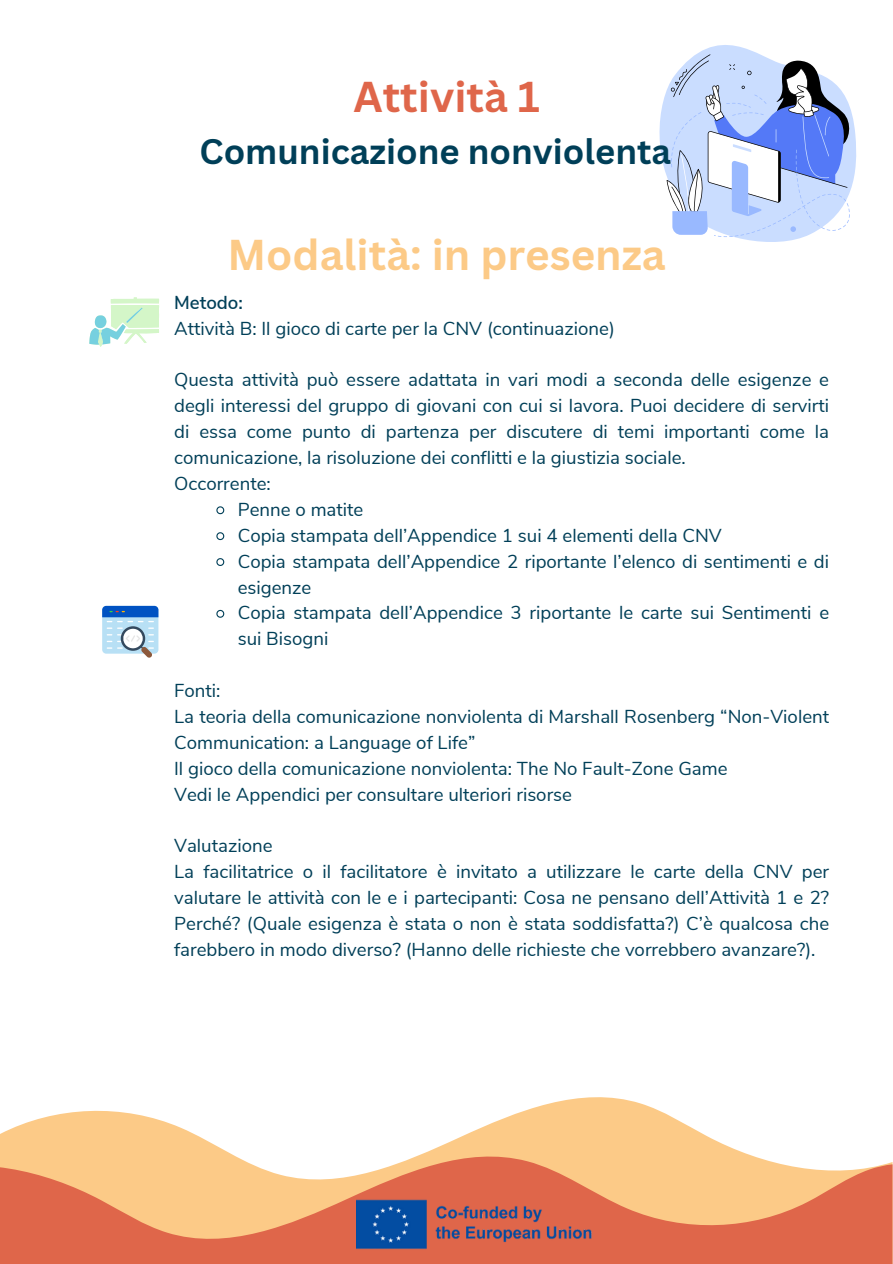
<style>
.page{position:relative;width:893px;height:1264px;background:#fff}
.page>*{position:absolute;margin:0;border:0;box-sizing:border-box;transform-origin:0 0}
.t1{font:700 42px "Canva Sans";color:#fcca87}
.t2{font:700 42px "Canva Sans";color:#df664a}
.t3{font:700 34.5px "Canva Sans";color:#003f58}
.t4{font:18.75px/25.8px "Nunito Sans";color:#003f58}
.t5{font:600 18.75px "Nunito Sans";color:#003f58}
</style>
<div class="page">
<svg style="left:0;top:1097px;width:725px;height:48px"></svg>
<svg style="left:0;top:1145px;width:892px;height:118px;background:#ee9e73"></svg>
<img style="left:356px;top:1197px;width:238px;height:54px">
<svg style="left:659px;top:45px;width:198px;height:197px"></svg>
<svg style="left:666px;top:54px;width:186px;height:183px"></svg>
<svg style="left:216px;top:506px;width:9px;height:9px"></svg>
<svg style="left:216px;top:532px;width:9px;height:9px"></svg>
<svg style="left:216px;top:558px;width:9px;height:8px"></svg>
<svg style="left:216px;top:609px;width:9px;height:9px"></svg>
<svg style="left:89px;top:297px;width:70px;height:50px"></svg>
<svg style="left:102px;top:606px;width:56px;height:51px"></svg>
<h1 class="t2" style="left:353px;top:67px;width:188px">Attività 1</h1>
<h2 class="t3" style="left:199px;top:127px;width:473px">Comunicazione nonviolenta</h2>
<h1 class="t1" style="left:227px;top:225px;width:439px">Modalità: in presenza</h1>
<p class="t5" style="left:174px;top:290px;width:70px">Metodo:</p>
<p class="t4" style="left:174px;top:315px;width:442px">Attività B: Il gioco di carte per la CNV (continuazione)</p>
<p class="t4" style="left:174px;top:367px;width:656px">Questa attività può essere adattata in vari modi a seconda delle esigenze e</p>
<p class="t4" style="left:174px;top:393px;width:656px">degli interessi del gruppo di giovani con cui si lavora. Puoi decidere di servirti</p>
<p class="t4" style="left:174px;top:419px;width:656px">di essa come punto di partenza per discutere di temi importanti come la</p>
<p class="t4" style="left:174px;top:445px;width:513px">comunicazione, la risoluzione dei conflitti e la giustizia sociale.</p>
<p class="t4" style="left:174px;top:471px;width:98px">Occorrente:</p>
<p class="t4" style="left:238px;top:497px;width:127px">Penne o matite</p>
<p class="t4" style="left:238px;top:522px;width:485px">Copia stampata dell’Appendice 1 sui 4 elementi della CNV</p>
<p class="t4" style="left:238px;top:548px;width:593px">Copia stampata dell’Appendice 2 riportante l’elenco di sentimenti e di</p>
<p class="t4" style="left:238px;top:574px;width:75px">esigenze</p>
<p class="t4" style="left:238px;top:600px;width:593px">Copia stampata dell’Appendice 3 riportante le carte sui Sentimenti e</p>
<p class="t4" style="left:238px;top:626px;width:92px">sui Bisogni</p>
<p class="t4" style="left:174px;top:678px;width:656px">Fonti:<br>La teoria della comunicazione nonviolenta di Marshall Rosenberg “Non-Violent Communication: a Language of Life”<br>Il gioco della comunicazione nonviolenta: The No Fault-Zone Game<br>Vedi le Appendici per consultare ulteriori risorse</p>
<p class="t4" style="left:174px;top:833px;width:656px">Valutazione<br>La facilitatrice o il facilitatore è invitato a utilizzare le carte della CNV per valutare le attività con le e i partecipanti: Cosa ne pensano dell’Attività 1 e 2?<br>Perché? (Quale esigenza è stata o non è stata soddisfatta?) C’è qualcosa che farebbero in modo diverso? (Hanno delle richieste che vorrebbero avanzare?).</p>
</div>
